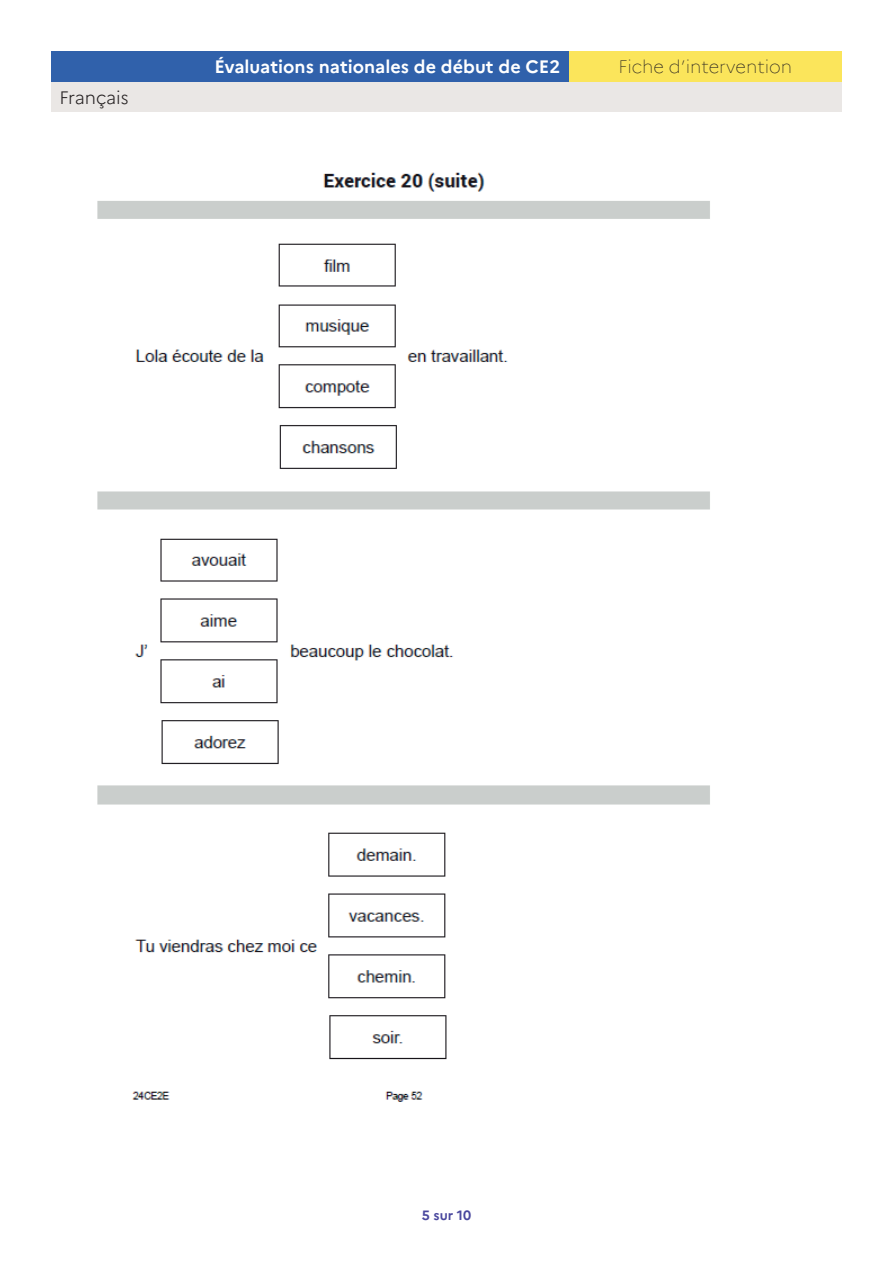
<style>
.page{position:relative;width:893px;height:1263px;background:#fff}
.page>*{position:absolute;margin:0;border:0;box-sizing:border-box;transform-origin:0 0}
.t1{font:700 18px "Marianne";color:#fff}
.t2{font:100 18px "Marianne";color:#231f20}
.t3{font:300 18px "Marianne";color:#231f20}
.t4{font:700 13.5px "Marianne";color:#4a489e}
</style>
<div class="page">
<div style="left:51px;top:82px;width:791px;height:30px;background:#eae7e5"></div>
<div style="left:569px;top:51px;width:273px;height:31px;background:#fbe55b"></div>
<div style="left:51px;top:51px;width:518px;height:31px;background:#3061ab"></div>
<img style="left:97px;top:172px;width:613px;height:930px">
<p class="t3" style="left:60px;top:86px;width:71px">Français</p>
<p class="t1" style="left:215px;top:56px;width:347px">Évaluations nationales de début de CE2</p>
<p class="t2" style="left:618px;top:56px;width:175px">Fiche d’intervention</p>
<p class="t4" style="left:422px;top:1207px;width:51px">5 sur 10</p>
</div>
